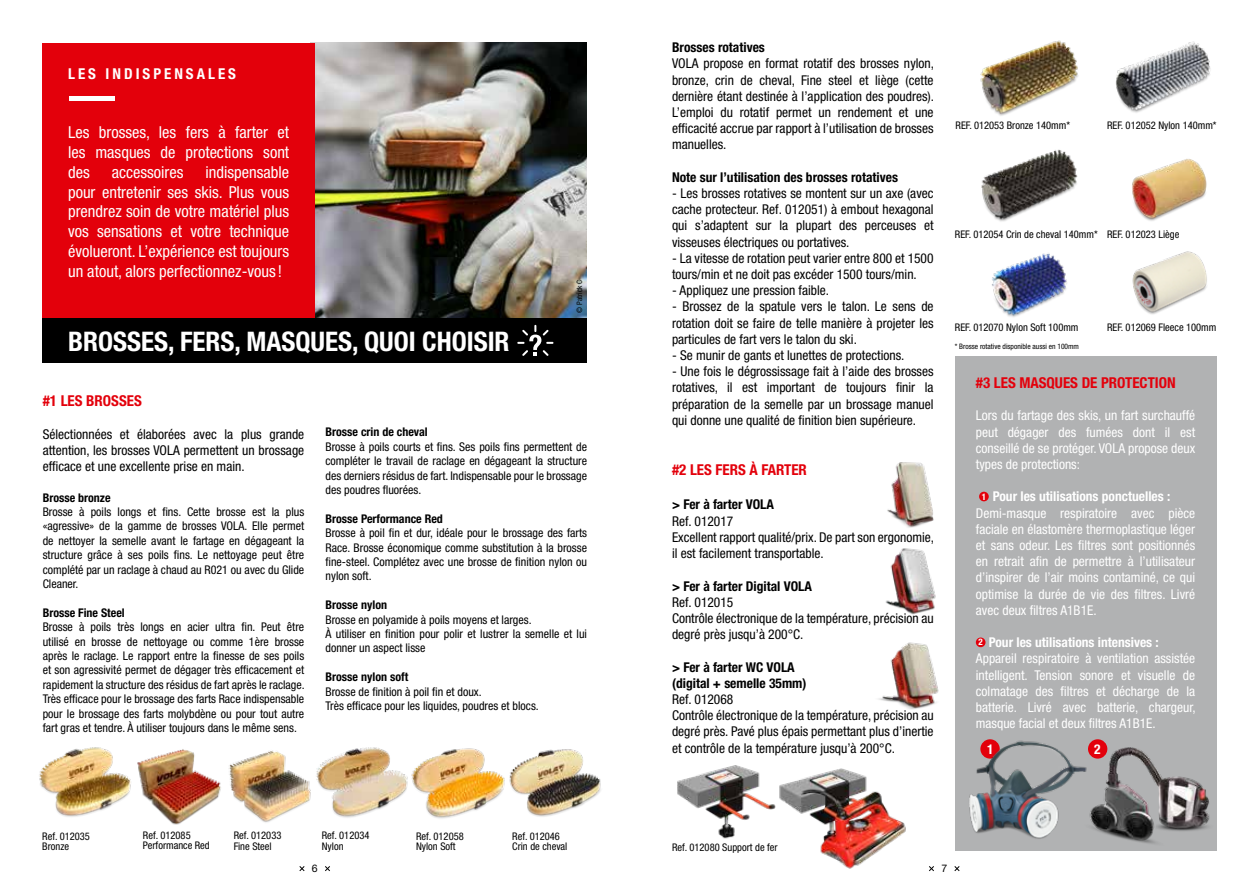
<style>
.page{position:relative;width:1259px;height:893px;background:#fff}
.page>*{position:absolute;margin:0;border:0;box-sizing:border-box;transform-origin:0 0}
.t1{font:700 condensed 27px "Helvetica Neue LT Std";color:#fff}
.t2{font:condensed 16.5px/19.8px "Helvetica Neue LT Std";color:#fff;text-align:justify}
.t3{font:700 condensed 15px "Helvetica Neue LT Std";color:#e3000b}
.t4{font:700 condensed 15px "Helvetica Neue LT Std";letter-spacing:.2em;color:#fff}
.t5{font:condensed 13.5px/16.2px "Helvetica Neue LT Std";color:#000;text-align:justify}
.t6{font:condensed 13.5px/16.2px "Helvetica Neue LT Std";color:#fff}
.t7{font:700 condensed 13.5px/16.2px "Helvetica Neue LT Std";color:#000}
.t8{font:700 condensed 13.5px "Helvetica Neue LT Std";color:#fff}
.t9{font:condensed 12px/14.4px "Helvetica Neue LT Std";color:#000;text-align:justify}
.t10{font:700 condensed 12px "Helvetica Neue LT Std";color:#000}
.t11{font:condensed 10.5px/10.5px "Helvetica Neue LT Std";color:#000}
.t12{font:10.5px "Helvetica Neue LT Std";color:#000}
.t13{font:condensed 7.5px "Helvetica Neue LT Std";color:#000}
.s1{font-weight:700;font-size:9px}
.s2{font-weight:700}
</style>
<div class="page">
<svg style="left:299px;top:866px;width:6px;height:5px"></svg>
<svg style="left:929px;top:866px;width:5px;height:5px"></svg>
<svg style="left:325px;top:866px;width:5px;height:5px"></svg>
<svg style="left:954px;top:866px;width:6px;height:5px"></svg>
<div style="left:954px;top:356px;width:262px;height:494px;background:#b1b2b3"></div>
<div style="left:979px;top:492px;width:9px;height:9px;background:#e3000b;border-radius:50%"></div>
<div style="left:976px;top:637px;width:9px;height:10px;background:#e3000b;border-radius:50%"></div>
<div style="left:43px;top:314px;width:544px;height:49px;background:#000"></div>
<img style="left:991px;top:253px;width:76px;height:64px">
<img style="left:981px;top:149px;width:97px;height:73px">
<img style="left:980px;top:40px;width:99px;height:76px">
<img style="left:1132px;top:251px;width:75px;height:64px">
<img style="left:1132px;top:159px;width:75px;height:62px">
<img style="left:1115px;top:41px;width:96px;height:72px">
<img style="left:315px;top:43px;width:272px;height:274px">
<div style="left:43px;top:43px;width:272px;height:274px;background:#e3000b"></div>
<div style="left:69px;top:96px;width:46px;height:5px;background:#fff"></div>
<svg style="left:517px;top:325px;width:36px;height:31px"></svg>
<img style="left:885px;top:548px;width:51px;height:67px">
<img style="left:878px;top:642px;width:61px;height:68px">
<img style="left:887px;top:449px;width:68px;height:85px">
<img style="left:969px;top:739px;width:112px;height:100px">
<img style="left:1081px;top:731px;width:136px;height:120px">
<img style="left:677px;top:765px;width:98px;height:74px">
<img style="left:775px;top:768px;width:131px;height:101px">
<img style="left:39px;top:747px;width:84px;height:70px">
<img style="left:123px;top:749px;width:95px;height:76px">
<img style="left:218px;top:750px;width:91px;height:73px">
<img style="left:309px;top:747px;width:96px;height:71px">
<img style="left:405px;top:748px;width:98px;height:71px">
<img style="left:503px;top:749px;width:98px;height:68px">
<p class="t4" style="left:68px;top:64px;width:169px">LES INDISPENSALES</p>
<p class="t2" style="left:68px;top:122px;width:223px">Les brosses, les fers à farter et les masques de protections sont des</p>
<p class="t2" style="left:68px;top:162px;width:223px;text-indent:137px">indispensable pour entretenir ses skis. Plus vous prendrez soin de votre matériel plus vos sensations et votre technique évolueront. L’expérience est toujours un atout, alors perfectionnez-vous !</p>
<p class="t2" style="left:112px;top:162px;width:73px">accessoires</p>
<h1 class="t1" style="left:68px;top:325px;width:443px">BROSSES, FERS, MASQUES, QUOI CHOISIR</h1>
<p class="t13" style="left:575px;top:313px;width:34px;rotate:-90deg">© Patrick C</p>
<p class="t3" style="left:43px;top:392px;width:101px">#1 LES BROSSES</p>
<p class="t5" style="left:43px;top:426px;width:263px">Sélectionnées et élaborées avec la plus grande attention, les brosses VOLA permettent un brossage efficace et une excellente prise en main.</p>
<p class="t10" style="left:43px;top:490px;width:69px">Brosse bronze</p>
<p class="t9" style="left:43px;top:504px;width:263px">Brosse à poils longs et fins. Cette brosse est la plus «agressive» de la gamme de brosses VOLA. Elle permet de nettoyer la semelle avant le fartage en dégageant la structure grâce à ses poils fins. Le nettoyage peut être complété par un raclage à chaud au R021 ou avec du Glide Cleaner.</p>
<p class="t10" style="left:43px;top:605px;width:84px">Brosse Fine Steel</p>
<p class="t9" style="left:43px;top:620px;width:263px">Brosse à poils très longs en acier ultra fin. Peut être utilisé en brosse de nettoyage ou comme 1ère brosse après le raclage. Le rapport entre la finesse de ses poils et son agressivité permet de dégager très efficacement et rapidement la structure des résidus de fart après le raclage.<br>Très efficace pour le brossage des farts Race indispensable pour le brossage des farts molybdène ou pour tout autre fart gras et tendre. À utiliser toujours dans le même sens.</p>
<p class="t10" style="left:325px;top:425px;width:104px">Brosse crin de cheval</p>
<p class="t9" style="left:325px;top:439px;width:263px">Brosse à poils courts et fins. Ses poils fins permettent de compléter le travail de raclage en dégageant la structure des derniers résidus de fart. Indispensable pour le brossage des poudres fluorées.</p>
<p class="t10" style="left:325px;top:511px;width:119px">Brosse Performance Red</p>
<p class="t9" style="left:325px;top:526px;width:263px">Brosse à poil fin et dur, idéale pour le brossage des farts Race. Brosse économique comme substitution à la brosse fine-steel. Complétez avec une brosse de finition nylon ou nylon soft.</p>
<p class="t10" style="left:325px;top:598px;width:63px">Brosse nylon</p>
<p class="t9" style="left:325px;top:612px;width:263px;text-align:left">Brosse en polyamide à poils moyens et larges.<br>À utiliser en finition pour polir et lustrer la semelle et lui donner un aspect lisse</p>
<p class="t10" style="left:325px;top:670px;width:84px">Brosse nylon soft</p>
<p class="t9" style="left:325px;top:684px;width:215px">Brosse de finition à poil fin et doux.<br>Très efficace pour les liquides, poudres et blocs.</p>
<p class="t7" style="left:672px;top:39px;width:94px">Brosses rotatives</p>
<p class="t5" style="left:672px;top:55px;width:264px">VOLA propose en format rotatif des brosses nylon, bronze, crin de cheval, Fine steel et liège (cette dernière étant destinée à l’application des poudres).<br>L’emploi du rotatif permet un rendement et une efficacité accrue par rapport à l’utilisation de brosses manuelles.</p>
<p class="t7" style="left:672px;top:169px;width:227px">Note sur l’utilisation des brosses rotatives</p>
<p class="t5" style="left:672px;top:185px;width:263px">- Les brosses rotatives se montent sur un axe (avec cache protecteur. Ref. 012051) à embout hexagonal qui s’adaptent sur la plupart des perceuses et visseuses électriques ou portatives.</p>
<p class="t5" style="left:672px;top:250px;width:263px">- La vitesse de rotation peut varier entre 800 et 1500 tours/min et ne doit pas excéder 1500 tours/min.</p>
<p class="t5" style="left:672px;top:282px;width:159px">- Appliquez une pression faible.</p>
<p class="t5" style="left:672px;top:298px;width:263px">- Brossez de la spatule vers le talon. Le sens de rotation doit se faire de telle manière à projeter les particules de fart vers le talon du ski.</p>
<p class="t5" style="left:672px;top:347px;width:234px">- Se munir de gants et lunettes de protections.</p>
<p class="t5" style="left:672px;top:363px;width:263px">- Une fois le dégrossissage fait à l’aide des brosses rotatives, il est important de toujours finir la préparation de la semelle par un brossage manuel qui donne une qualité de finition bien supérieure.</p>
<p class="t3" style="left:672px;top:461px;width:136px">#2 LES FERS À FARTER</p>
<p class="t7" style="left:672px;top:496px;width:104px">&gt; Fer à farter VOLA</p>
<p class="t5" style="left:672px;top:513px;width:263px;text-align:left">Ref. 012017<br>Excellent rapport qualité/prix. De part son ergonomie, il est facilement transportable.</p>
<p class="t7" style="left:672px;top:577px;width:141px">&gt; Fer à farter Digital VOLA</p>
<p class="t5" style="left:672px;top:594px;width:263px;text-align:left">Ref. 012015<br>Contrôle électronique de la température, précision au degré près jusqu’à 200°C.</p>
<p class="t7" style="left:672px;top:658px;width:136px">&gt; Fer à farter WC VOLA (digital + semelle 35mm)</p>
<p class="t5" style="left:672px;top:691px;width:263px;text-align:left">Ref. 012068<br>Contrôle électronique de la température, précision au degré près. Pavé plus épais permettant plus d’inertie et contrôle de la température jusqu’à 200°C.</p>
<p class="t11" style="left:955px;top:120px;width:116px">REF. 012053 Bronze 140mm*</p>
<p class="t11" style="left:1107px;top:120px;width:111px">REF. 012052 Nylon 140mm*</p>
<p class="t11" style="left:955px;top:229px;width:144px">REF. 012054 Crin de cheval 140mm*</p>
<p class="t11" style="left:1107px;top:229px;width:74px">REF. 012023 Liège</p>
<p class="t11" style="left:955px;top:322px;width:125px">REF. 012070 Nylon Soft 100mm</p>
<p class="t13" style="left:955px;top:342px;width:126px">* Brosse rotative disponible aussi en 100mm</p>
<p class="t11" style="left:1107px;top:322px;width:111px">REF. 012069 Fleece 100mm</p>
<p class="t3" style="left:976px;top:374px;width:201px">#3 LES MASQUES DE PROTECTION</p>
<p class="t6" style="left:976px;top:407px;width:221px;text-align:justify">Lors du fartage des skis, un fart surchauffé peut dégager des fumées dont il est conseillé de se protéger. VOLA propose deux types de protections:</p>
<p class="t6" style="left:976px;top:488px;width:221px;text-indent:6px"><span class="s1">1</span> <span class="s2">Pour les utilisations ponctuelles :<br></span>Demi-masque respiratoire avec pièce faciale en élastomère thermoplastique léger et sans odeur. Les filtres sont positionnés en retrait afin de permettre à l’utilisateur d’inspirer de l’air moins contaminé, ce qui optimise la durée de vie des filtres. Livré avec deux filtres A1B1E.</p>
<p class="t6" style="left:976px;top:634px;width:221px"><span class="s1">2</span> <span class="s2">Pour les utilisations intensives :<br></span>Appareil respiratoire à ventilation assistée intelligent. Tension sonore et visuelle de colmatage des filtres et décharge de la batterie. Livré avec batterie, chargeur, masque facial et deux filtres A1B1E.</p>
<p class="t8" style="left:987px;top:741px;width:8px">1</p>
<p class="t8" style="left:1094px;top:741px;width:8px">2</p>
<p class="t11" style="left:42px;top:830px;width:49px">Ref. 012035<br>Bronze</p>
<p class="t11" style="left:143px;top:830px;width:68px">Ref. 012085<br>Performance Red</p>
<p class="t11" style="left:322px;top:830px;width:49px">Ref. 012034<br>Nylon</p>
<p class="t11" style="left:416px;top:830px;width:49px">Ref. 012058<br>Nylon Soft</p>
<p class="t11" style="left:512px;top:830px;width:57px">Ref. 012046<br>Crin de cheval</p>
<p class="t11" style="left:234px;top:830px;width:49px">Ref. 012033<br>Fine Steel</p>
<p class="t11" style="left:672px;top:841px;width:107px">Ref. 012080 Support de fer</p>
<p class="t12" style="left:312px;top:862px;width:7px">6</p>
<p class="t12" style="left:941px;top:862px;width:7px">7</p>
</div>
